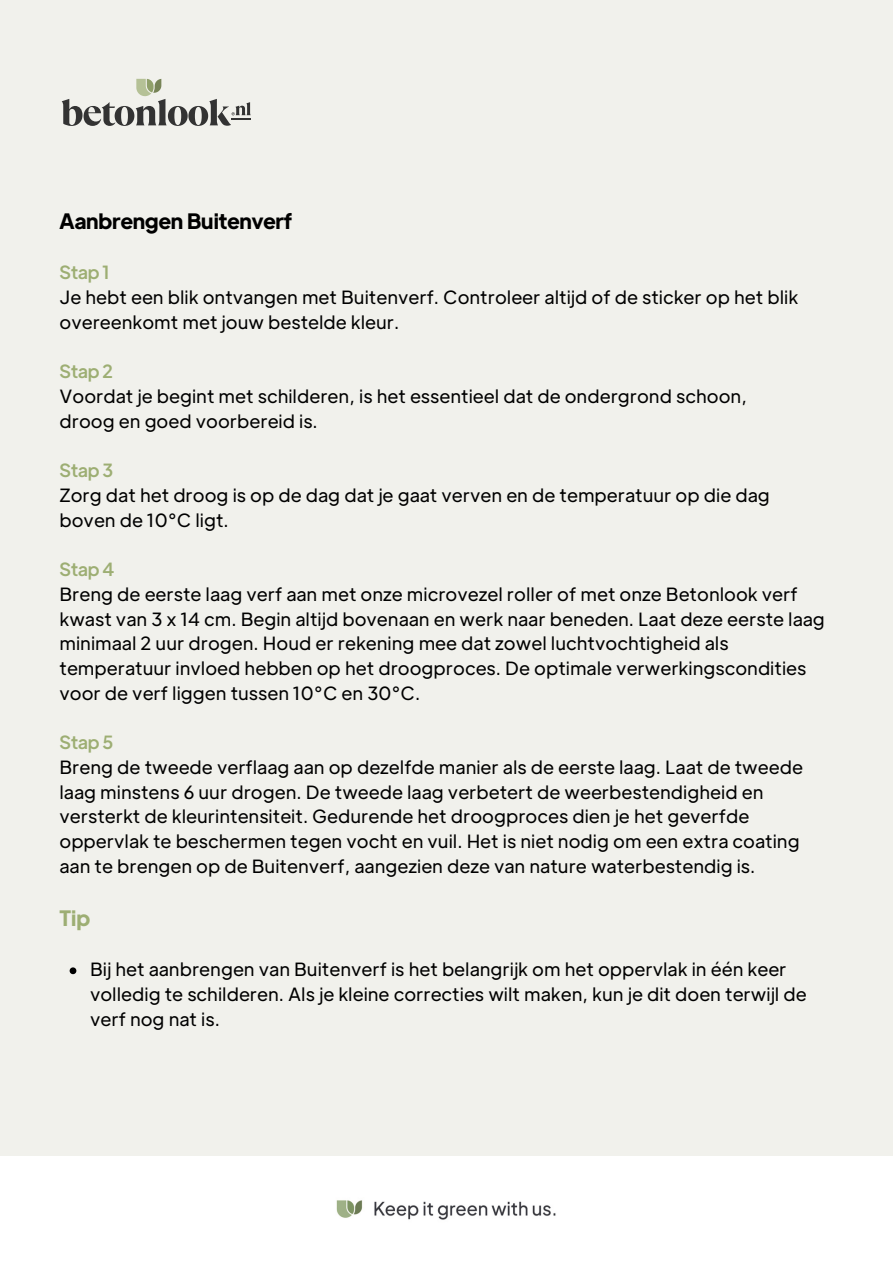
<style>
.page{position:relative;width:893px;height:1264px;background:#fff}
.page>*{position:absolute;margin:0;border:0;box-sizing:border-box;transform-origin:0 0}
.t1{font:700 21px "Plus Jakarta Display";color:#000}
.t2{font:700 21px "Plus Jakarta Display";color:#9dae73}
.t3{font:18px/24.8px "Plus Jakarta Text";color:#000}
.t4{font:500 18px "Plus Jakarta Display";color:#9dae73}
</style>
<div class="page">
<div style="left:0;top:0;width:892px;height:1156px;background:#f1f1ec"></div>
<img style="left:336px;top:1200px;width:220px;height:20px">
<svg style="left:62px;top:79px;width:189px;height:47px"></svg>
<svg style="left:70px;top:967px;width:6px;height:7px"></svg>
<p class="t1" style="left:59px;top:206px;width:234px">Aanbrengen Buitenverf</p>
<p class="t4" style="left:59px;top:260px;width:52px">Stap 1</p>
<p class="t3" style="left:59px;top:284px;width:740px">Je hebt een blik ontvangen met Buitenverf. Controleer altijd of de sticker op het blik overeenkomt met jouw bestelde kleur.</p>
<p class="t4" style="left:59px;top:359px;width:55px">Stap 2</p>
<p class="t3" style="left:59px;top:383px;width:689px">Voordat je begint met schilderen, is het essentieel dat de ondergrond schoon, droog en goed voorbereid is.</p>
<p class="t4" style="left:59px;top:458px;width:55px">Stap 3</p>
<p class="t3" style="left:59px;top:482px;width:711px">Zorg dat het droog is op de dag dat je gaat verven en de temperatuur op die dag boven de 10°C ligt.</p>
<p class="t4" style="left:59px;top:557px;width:56px">Stap 4</p>
<p class="t3" style="left:59px;top:581px;width:766px">Breng de eerste laag verf aan met onze microvezel roller of met onze Betonlook verf kwast van 3 x 14 cm. Begin altijd bovenaan en werk naar beneden. Laat deze eerste laag minimaal 2 uur drogen. Houd er rekening mee dat zowel luchtvochtigheid als temperatuur invloed hebben op het droogproces. De optimale verwerkingscondities voor de verf liggen tussen 10°C en 30°C.</p>
<p class="t4" style="left:59px;top:730px;width:55px">Stap 5</p>
<p class="t3" style="left:59px;top:754px;width:745px">Breng de tweede verflaag aan op dezelfde manier als de eerste laag. Laat de tweede laag minstens 6 uur drogen. De tweede laag verbetert de weerbestendigheid en versterkt de kleurintensiteit. Gedurende het droogproces dien je het geverfde oppervlak te beschermen tegen vocht en vuil. Het is niet nodig om een extra coating aan te brengen op de Buitenverf, aangezien deze van nature waterbestendig is.</p>
<p class="t2" style="left:59px;top:903px;width:32px">Tip</p>
<p class="t3" style="left:90px;top:956px;width:718px">Bij het aanbrengen van Buitenverf is het belangrijk om het oppervlak in één keer volledig te schilderen. Als je kleine correcties wilt maken, kun je dit doen terwijl de verf nog nat is.</p>
</div>
